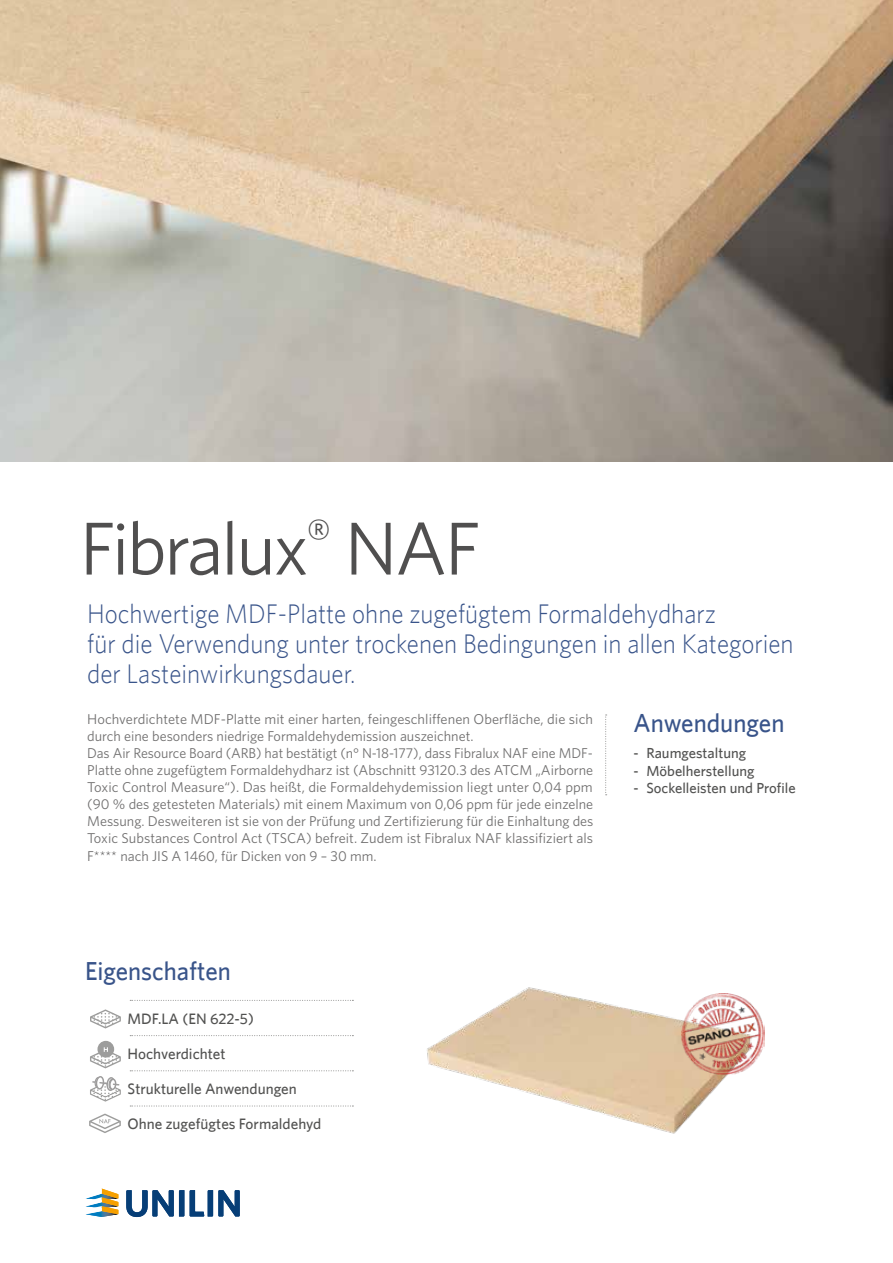
<style>
.page{position:relative;width:893px;height:1263px;background:#fff}
.page>*{position:absolute;margin:0;border:0;box-sizing:border-box;transform-origin:0 0}
.t1{font:75px "Whitney";letter-spacing:-.03em;color:#504f4f}
.t2{font:300 27px/30px "Whitney";color:#39548a;scale:.93 1}
.t3{font:500 26.25px "Whitney";color:#39548a;scale:.95 1}
.t4{font:500 26.1px "Whitney";color:#39548a;scale:.95 1}
.t5{font:500 15.15px "Whitney";color:#525251}
.t6{font:500 14.55px "Whitney";color:#525251}
.t7{font:14.25px/17.1px "Whitney";color:#706f6f}
</style>
<div class="page">
<svg style="left:605px;top:714px;width:2px;height:81px"></svg>
<svg style="left:126px;top:1190px;width:58px;height:27px"></svg>
<svg style="left:190px;top:1190px;width:50px;height:26px"></svg>
<svg style="left:86px;top:1188px;width:32px;height:29px"></svg>
<img style="left:0;top:0;width:893px;height:461px">
<img style="left:427px;top:987px;width:305px;height:147px">
<img style="left:681px;top:994px;width:83px;height:81px">
<svg style="left:130px;top:1000px;width:223px;height:1px"></svg>
<svg style="left:130px;top:1035px;width:223px;height:1px"></svg>
<svg style="left:130px;top:1070px;width:223px;height:1px"></svg>
<svg style="left:130px;top:1105px;width:223px;height:1px"></svg>
<svg style="left:90px;top:1009px;width:31px;height:19px"></svg>
<div style="left:107px;top:1077px;width:8px;height:13px;background:#c7c6c6;border-radius:50%"></div>
<div style="left:106px;top:1077px;width:9px;height:14px;border:1px solid #9e9d9d;border-radius:50%"></div>
<div style="left:94px;top:1077px;width:8px;height:11px;border:1px solid #9e9d9d;border-radius:50%"></div>
<div style="left:96px;top:1076px;width:8px;height:13px;background:#abaaaa;border-radius:50%"></div>
<div style="left:95px;top:1076px;width:9px;height:14px;border:1px solid #9e9d9d;border-radius:50%"></div>
<svg style="left:90px;top:1078px;width:31px;height:23px"></svg>
<svg style="left:89px;top:1113px;width:32px;height:20px"></svg>
<div style="left:97px;top:1041px;width:17px;height:16px;background:#9d9d9c;border-radius:50%"></div>
<svg style="left:90px;top:1047px;width:31px;height:21px"></svg>
<h1 class="t1" style="left:80px;top:499px;width:402px">Fibralux<sup>®</sup> NAF</h1>
<h2 class="t2" style="left:87px;top:598px;width:761px">Hochwertige MDF-Platte ohne zugefügtem Formaldehydharz<br>für die Verwendung unter trockenen Bedingungen in allen Kategorien der Lasteinwirkungsdauer.</h2>
<p class="t7" style="left:87px;top:710px;width:508px">Hochverdichtete MDF-Platte mit einer harten, feingeschliffenen Oberfläche, die sich durch eine besonders niedrige Formaldehydemission auszeichnet.<br>Das Air Resource Board (ARB) hat bestätigt (n° N-18-177), dass Fibralux NAF eine MDF-Platte ohne zugefügtem Formaldehydharz ist (Abschnitt 93120.3 des ATCM „Airborne Toxic Control Measure“). Das heißt, die Formaldehydemission liegt unter 0,04 ppm (90 % des getesteten Materials) mit einem Maximum von 0,06 ppm für jede einzelne Messung. Desweiteren ist sie von der Prüfung und Zertifizierung für die Einhaltung des Toxic Substances Control Act (TSCA) befreit. Zudem ist Fibralux NAF klassifiziert als F**** nach JIS A 1460, für Dicken von 9 – 30 mm.</p>
<h3 class="t3" style="left:634px;top:707px;width:160px">Anwendungen</h3>
<p class="t6" style="left:634px;top:744px;width:114px">- Raumgestaltung</p>
<p class="t6" style="left:634px;top:762px;width:122px">- Möbelherstellung</p>
<p class="t6" style="left:634px;top:779px;width:164px">- Sockelleisten und Profile</p>
<h3 class="t4" style="left:85px;top:955px;width:155px">Eigenschaften</h3>
<p class="t5" style="left:128px;top:1009px;width:128px">MDF.LA (EN 622-5)</p>
<p class="t5" style="left:128px;top:1044px;width:99px">Hochverdichtet</p>
<p class="t5" style="left:128px;top:1079px;width:171px">Strukturelle Anwendungen</p>
<p class="t5" style="left:128px;top:1115px;width:195px">Ohne zugefügtes Formaldehyd</p>
</div>
